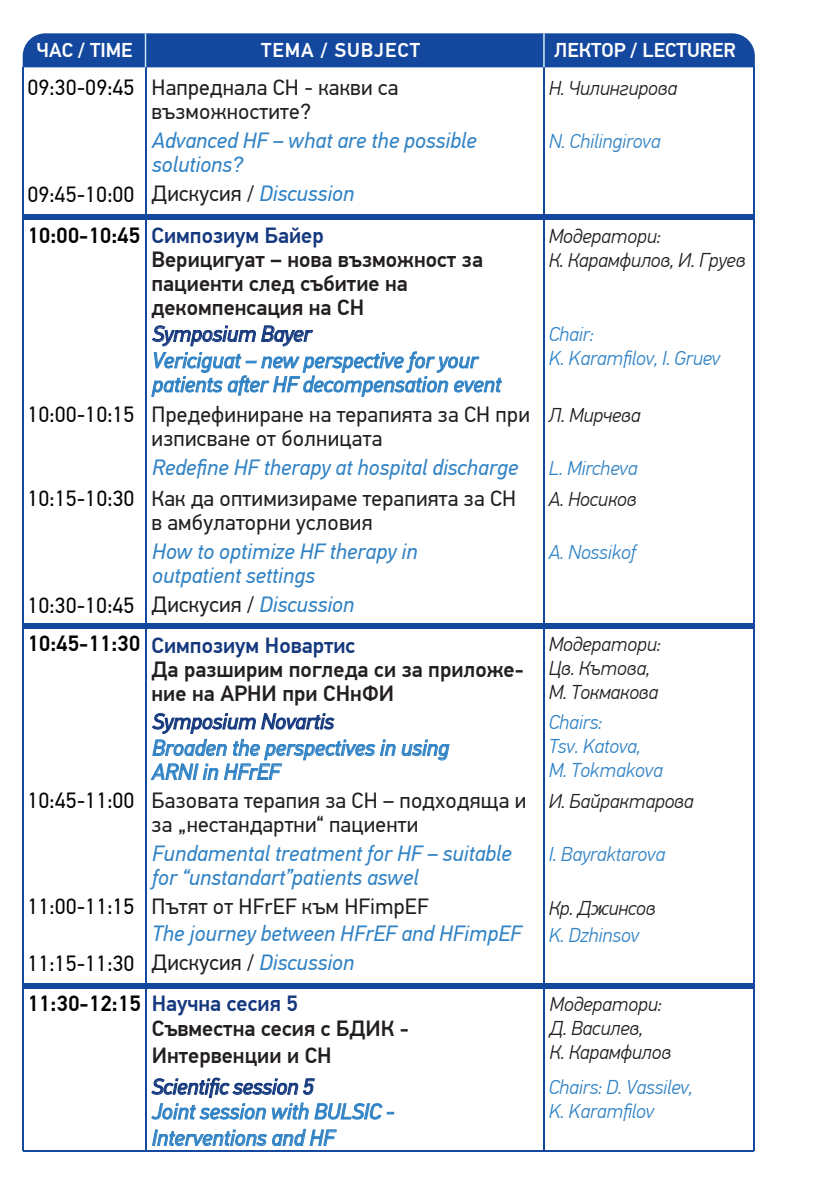
<style>
.page{position:relative;width:840px;height:1191px;background:#fff}
.page>*{position:absolute;margin:0;border:0;box-sizing:border-box;transform-origin:0 0}
.t1{font:italic 22px/24px "PF Din Text Pro";color:#3183c5}
.t2{font:22px/24px "PF Din Text Pro";letter-spacing:.01em;color:#231f20}
.t3{font:500 22px/24px "PF Din Text Pro";color:#231f20}
.t4{font:22px "PF Din Text Pro";letter-spacing:.01em;color:#010101}
.t5{font:italic 22px "PF Din Text Pro";letter-spacing:-.01em;color:#14387e}
.t6{font:500 22px "PF Din Text Pro";color:#14387e}
.t7{font:500 22px "PF Din Text Pro";letter-spacing:-.005em;color:#010101}
.t8{font:italic 300 20px/24px "PF Din Text Pro";letter-spacing:-.01em;color:#231f20}
.t9{font:italic 300 20px/24px "PF Din Text Pro";letter-spacing:-.01em;color:#3183c5}
.t10{font:500 20px "PF Din Text Pro";color:#fff}
.t11{font:500 20px "PF Din Text Pro";letter-spacing:.05em;color:#fff}
.s1{color:#010101}
.s2{color:#231f20}
.s3{font-style:italic;color:#3183c5}
.s4{font-style:normal;color:#010101}
.s5{font-style:normal;color:#231f20}
.s6{font-weight:300;font-size:20px}
</style>
<div class="page">
<div style="left:23px;top:214px;width:730px;height:6px;background:#14489f"></div>
<div style="left:23px;top:623px;width:730px;height:5px;background:#14489f"></div>
<div style="left:23px;top:983px;width:730px;height:5px;background:#14489f"></div>
<hr style="left:23px;top:1150px;width:730px;height:1px;background:#14489f">
<div style="left:23px;top:33px;width:731px;height:34px;background:#14489f"></div>
<hr style="left:23px;top:67px;width:1px;height:1083px;background:#14489f">
<hr style="left:753px;top:67px;width:1px;height:1083px;background:#14489f">
<hr style="left:543px;top:64px;width:1px;height:1086px;background:#14489f">
<hr style="left:145px;top:67px;width:1px;height:1084px;background:#14489f">
<hr style="left:543px;top:33px;width:1px;height:34px;background:#cdebf5">
<svg style="left:151px;top:1077px;width:243px;height:43px"></svg>
<svg style="left:152px;top:1129px;width:185px;height:18px"></svg>
<svg style="left:151px;top:325px;width:350px;height:72px"></svg>
<svg style="left:401px;top:739px;width:48px;height:21px"></svg>
<svg style="left:150px;top:713px;width:245px;height:67px"></svg>
<hr style="left:145px;top:33px;width:1px;height:34px;background:#cdebf5">
<p class="t10" style="left:36px;top:38px;width:97px">ЧАС / TIME</p>
<p class="t11" style="left:261px;top:38px;width:160px">ТЕМА / SUBJECT</p>
<p class="t10" style="left:554px;top:38px;width:183px">ЛЕКТОР / LECTURER</p>
<p class="t2" style="left:151px;top:75px;width:248px;text-indent:-124px"><span class="s1">09:30-09:45</span> Напреднала СН - какви са възможностите?</p>
<p class="t1" style="left:152px;top:129px;width:326px">Advanced HF – what are the possible solutions?</p>
<p class="t4" style="left:27px;top:181px;width:328px">09:45-10:00 <span class="s2">Дискусия /</span> <span class="s3">Discussion</span></p>
<p class="t8" style="left:548px;top:77px;width:130px">Н. Чилингирова</p>
<p class="t9" style="left:548px;top:129px;width:113px">N. Chilingirova</p>
<p class="t6" style="left:151px;top:222px;width:174px">Симпозиум Байер</p>
<p class="t7" style="left:27px;top:222px;width:114px">10:00-10:45</p>
<p class="t8" style="left:548px;top:224px;width:198px">Модератори:<br>К. Карамфилов, И. Груев</p>
<p class="t3" style="left:151px;top:248px;width:333px">Верицигуат – нова възможност за пациенти след събитие на декомпенсация на СН</p>
<p class="t5" style="left:152px;top:321px;width:160px">Symposium Bayer</p>
<p class="t1" style="left:152px;top:348px;width:350px">Vericiguat – new perspective for your patients aſter HF decompensation event</p>
<p class="t9" style="left:548px;top:323px;width:173px">Chair:<br>K. Karamfilov, I. Gruev</p>
<p class="t2" style="left:151px;top:402px;width:380px;text-indent:-124px"><span class="s1">10:00-10:15</span> Предефиниране на терапията за СН при изписване от болницата</p>
<p class="t8" style="left:548px;top:404px;width:93px">Л. Мирчева</p>
<p class="t1" style="left:152px;top:455px;width:367px">Redefine HF therapy at hospital discharge</p>
<p class="t9" style="left:548px;top:456px;width:90px">L. Mircheva</p>
<p class="t2" style="left:151px;top:486px;width:366px;text-indent:-124px"><span class="s1">10:15-10:30</span> Как да оптимизираме терапията за СН в амбулаторни условия</p>
<p class="t8" style="left:548px;top:487px;width:89px">А. Носиков</p>
<p class="t1" style="left:152px;top:539px;width:267px">How to optimize HF therapy in</p>
<p class="t9" style="left:548px;top:540px;width:89px">A. Nossikof</p>
<p class="t1" style="left:152px;top:563px;width:164px">outpatient settings</p>
<p class="t4" style="left:27px;top:592px;width:328px">10:30-10:45 <span class="s2">Дискусия /</span> <span class="s3">Discussion</span></p>
<p class="t7" style="left:27px;top:630px;width:114px">10:45-11:30</p>
<p class="t6" style="left:151px;top:632px;width:205px">Симпозиум Новартис</p>
<p class="t3" style="left:151px;top:657px;width:373px">Да разширим погледа си за приложе&shy;ние на АРНИ при СНнФИ</p>
<p class="t5" style="left:152px;top:708px;width:183px">Symposium Novartis</p>
<p class="t1" style="left:152px;top:736px;width:298px">Broaden the perspectives in using<br>ARNI in HFrEF</p>
<p class="t8" style="left:548px;top:633px;width:114px">Модератори:<br>Цв. Кътова,<br>М. Токмакова</p>
<p class="t9" style="left:548px;top:710px;width:116px">Chairs:<br>Tsv. Katova,<br>M. Tokmakova</p>
<p class="t2" style="left:151px;top:788px;width:376px;text-indent:-124px"><span class="s1">10:45-11:00</span> Базовата терапия за СН – подходяща и за „нестандартни“ пациенти</p>
<p class="t8" style="left:548px;top:789px;width:146px">И. Байрактарова</p>
<p class="t1" style="left:152px;top:841px;width:361px">Fundamental treatment for HF – suitable</p>
<p class="t9" style="left:548px;top:842px;width:118px">I. Bayraktarova</p>
<p class="t1" style="left:27px;top:863px;width:402px;line-height:29.2px;text-indent:125px">for “unstandart”patients aswel<br><span class="s4">11:00-11:15</span> <span class="s5">Пътят от HFrEF към HFimpEF</span></p>
<p class="t8" style="left:548px;top:896px;width:108px">Кр. Джинсов</p>
<p class="t1" style="left:152px;top:921px;width:488px">Тhe journey between HFrEF and HFimpEF <span class="s6">K. Dzhinsov</span></p>
<p class="t4" style="left:27px;top:950px;width:328px">11:15-11:30 <span class="s2">Дискусия /</span> <span class="s3">Discussion</span></p>
<p class="t7" style="left:27px;top:990px;width:115px">11:30-12:15</p>
<p class="t6" style="left:152px;top:990px;width:148px">Научна сесия 5</p>
<p class="t3" style="left:152px;top:1015px;width:259px;line-height:26.4px">Съвместна сесия с БДИК -<br>Интервенции и СН</p>
<p class="t5" style="left:152px;top:1073px;width:164px">Scientific session 5</p>
<p class="t1" style="left:152px;top:1098px;width:244px;line-height:26.4px">Joint session with BULSIC -<br>Interventions and HF</p>
<p class="t8" style="left:549px;top:992px;width:123px">Модератори:<br>Д. Василев,<br>К. Карамфилов</p>
<p class="t9" style="left:548px;top:1075px;width:146px">Chairs: D. Vassilev,<br>K. Karamfilov</p>
</div>
